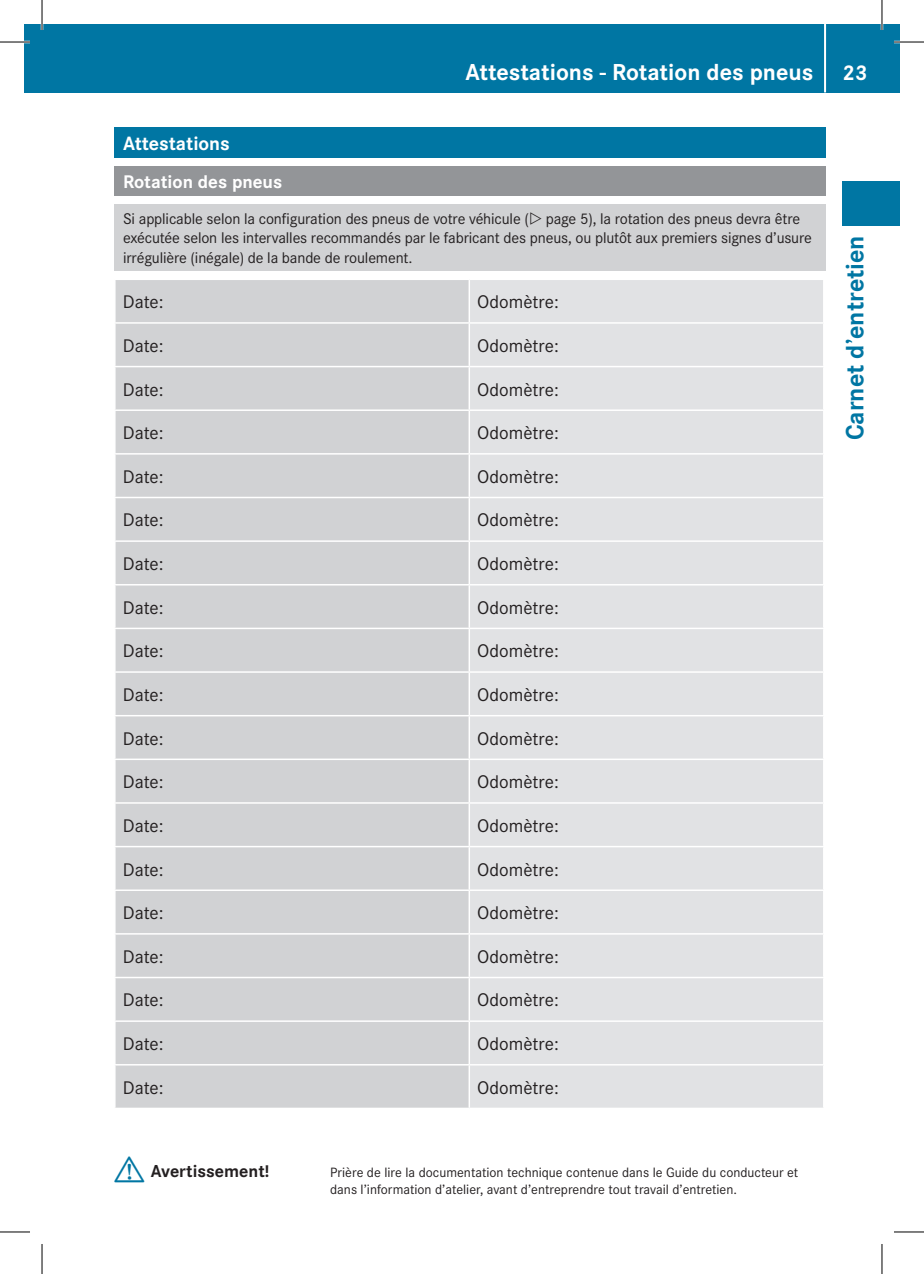
<style>
.page{position:relative;width:924px;height:1274px;background:#fff}
.page>*{position:absolute;margin:0;border:0;box-sizing:border-box;transform-origin:0 0}
.t1{font:700 26px "Corporate S";color:#0076a3}
.t2{font:700 24px "Corporate S";color:#fff}
.t3{font:700 22px "Corporate S";color:#fff}
.t4{font:700 20px "Corporate S";color:#fff}
.t5{font:19px "Corporate S";color:#231f20}
.t6{font:700 19px "Corporate S";color:#fff}
.t7{font:700 18px "Corporate S";color:#231f20}
.t8{font:16px/19.2px "Corporate S";letter-spacing:-.01em;color:#231f20}
.t9{font:14px/16.8px "Corporate S";color:#231f20}
.s1{font-family:"European Pi Three"}
</style>
<div class="page">
<div style="left:24px;top:24px;width:18px;height:68px;background:#0076a3"></div>
<div style="left:42px;top:24px;width:858px;height:68px;background:#0076a3"></div>
<hr style="left:824px;top:24px;width:2px;height:68px;background:#fff">
<div style="left:842px;top:182px;width:58px;height:44px;background:#0076a3"></div>
<div style="left:114px;top:128px;width:711px;height:30px;background:#0076a3"></div>
<div style="left:114px;top:166px;width:711px;height:30px;background:#939598"></div>
<div style="left:114px;top:204px;width:711px;height:66px;background:#d1d2d4"></div>
<div style="left:116px;top:280px;width:352px;height:827px;background:#d1d2d4"></div>
<div style="left:470px;top:280px;width:353px;height:827px;background:#e1e2e4"></div>
<hr style="left:114px;top:322px;width:355px;height:2px;background:#fff">
<hr style="left:469px;top:322px;width:355px;height:2px;background:#fff">
<hr style="left:114px;top:366px;width:355px;height:1px;background:#fff">
<hr style="left:469px;top:366px;width:355px;height:1px;background:#fff">
<hr style="left:114px;top:409px;width:355px;height:2px;background:#fff">
<hr style="left:469px;top:409px;width:355px;height:2px;background:#fff">
<hr style="left:114px;top:453px;width:355px;height:1px;background:#fff">
<hr style="left:469px;top:453px;width:355px;height:1px;background:#fff">
<hr style="left:114px;top:497px;width:355px;height:1px;background:#fff">
<hr style="left:469px;top:497px;width:355px;height:1px;background:#fff">
<hr style="left:114px;top:540px;width:355px;height:2px;background:#fff">
<hr style="left:469px;top:540px;width:355px;height:2px;background:#fff">
<hr style="left:114px;top:584px;width:355px;height:1px;background:#fff">
<hr style="left:469px;top:584px;width:355px;height:1px;background:#fff">
<hr style="left:114px;top:627px;width:355px;height:2px;background:#fff">
<hr style="left:469px;top:627px;width:355px;height:2px;background:#fff">
<hr style="left:114px;top:671px;width:355px;height:2px;background:#fff">
<hr style="left:469px;top:671px;width:355px;height:2px;background:#fff">
<hr style="left:114px;top:715px;width:355px;height:1px;background:#fff">
<hr style="left:469px;top:715px;width:355px;height:1px;background:#fff">
<hr style="left:114px;top:758px;width:355px;height:2px;background:#fff">
<hr style="left:469px;top:758px;width:355px;height:2px;background:#fff">
<hr style="left:114px;top:802px;width:355px;height:1px;background:#fff">
<hr style="left:469px;top:802px;width:355px;height:1px;background:#fff">
<hr style="left:114px;top:845px;width:355px;height:2px;background:#fff">
<hr style="left:469px;top:845px;width:355px;height:2px;background:#fff">
<hr style="left:114px;top:889px;width:355px;height:2px;background:#fff">
<hr style="left:469px;top:889px;width:355px;height:2px;background:#fff">
<hr style="left:114px;top:933px;width:355px;height:1px;background:#fff">
<hr style="left:469px;top:933px;width:355px;height:1px;background:#fff">
<hr style="left:114px;top:976px;width:355px;height:2px;background:#fff">
<hr style="left:469px;top:976px;width:355px;height:2px;background:#fff">
<hr style="left:114px;top:1020px;width:355px;height:1px;background:#fff">
<hr style="left:469px;top:1020px;width:355px;height:1px;background:#fff">
<hr style="left:114px;top:1064px;width:355px;height:1px;background:#fff">
<hr style="left:469px;top:1064px;width:355px;height:1px;background:#fff">
<hr style="left:0;top:41px;width:30px;height:2px;background:#fff">
<hr style="left:894px;top:41px;width:30px;height:2px;background:#fff">
<hr style="left:41px;top:0;width:2px;height:30px;background:#fff">
<hr style="left:880px;top:0;width:3px;height:30px;background:#fff">
<hr style="left:0;top:42px;width:30px;height:1px;background:#000">
<hr style="left:894px;top:42px;width:30px;height:1px;background:#000">
<hr style="left:0;top:1231px;width:30px;height:1px;background:#000">
<hr style="left:894px;top:1231px;width:30px;height:1px;background:#000">
<hr style="left:42px;top:0;width:1px;height:30px;background:#000">
<hr style="left:42px;top:1243px;width:1px;height:30px;background:#000">
<hr style="left:881px;top:0;width:1px;height:30px;background:#000">
<hr style="left:881px;top:1243px;width:1px;height:30px;background:#000">
<p class="t2" style="left:465px;top:58px;width:349px">Attestations - Rotation des pneus</p>
<p class="t4" style="left:123px;top:132px;width:108px">Attestations</p>
<p class="t6" style="left:123px;top:170px;width:161px">Rotation des pneus</p>
<p class="t8" style="left:123px;top:209px;width:690px">Si applicable selon la configuration des pneus de votre véhicule (<span class="s1">e</span> page 5), la rotation des pneus devra être exécutée selon les intervalles recommandés par le fabricant des pneus, ou plutôt aux premiers signes d’usure irrégulière (inégale) de la bande de roulement.</p>
<p class="t5" style="left:123px;top:291px;width:42px">Date:</p>
<p class="t5" style="left:477px;top:291px;width:83px">Odomètre:</p>
<p class="t5" style="left:123px;top:335px;width:42px">Date:</p>
<p class="t5" style="left:477px;top:335px;width:83px">Odomètre:</p>
<p class="t5" style="left:123px;top:378px;width:42px">Date:</p>
<p class="t5" style="left:477px;top:378px;width:83px">Odomètre:</p>
<p class="t5" style="left:123px;top:422px;width:42px">Date:</p>
<p class="t5" style="left:477px;top:422px;width:83px">Odomètre:</p>
<p class="t5" style="left:123px;top:465px;width:42px">Date:</p>
<p class="t5" style="left:477px;top:465px;width:83px">Odomètre:</p>
<p class="t5" style="left:123px;top:509px;width:42px">Date:</p>
<p class="t5" style="left:477px;top:509px;width:83px">Odomètre:</p>
<p class="t5" style="left:123px;top:553px;width:42px">Date:</p>
<p class="t5" style="left:477px;top:553px;width:83px">Odomètre:</p>
<p class="t5" style="left:123px;top:596px;width:42px">Date:</p>
<p class="t5" style="left:477px;top:596px;width:83px">Odomètre:</p>
<p class="t5" style="left:123px;top:640px;width:42px">Date:</p>
<p class="t5" style="left:477px;top:640px;width:83px">Odomètre:</p>
<p class="t5" style="left:123px;top:684px;width:42px">Date:</p>
<p class="t5" style="left:477px;top:684px;width:83px">Odomètre:</p>
<p class="t5" style="left:123px;top:727px;width:42px">Date:</p>
<p class="t5" style="left:477px;top:727px;width:83px">Odomètre:</p>
<p class="t5" style="left:123px;top:771px;width:42px">Date:</p>
<p class="t5" style="left:477px;top:771px;width:83px">Odomètre:</p>
<p class="t5" style="left:123px;top:814px;width:42px">Date:</p>
<p class="t5" style="left:477px;top:814px;width:83px">Odomètre:</p>
<p class="t5" style="left:123px;top:858px;width:42px">Date:</p>
<p class="t5" style="left:477px;top:858px;width:83px">Odomètre:</p>
<p class="t5" style="left:123px;top:902px;width:42px">Date:</p>
<p class="t5" style="left:477px;top:902px;width:83px">Odomètre:</p>
<p class="t5" style="left:123px;top:945px;width:42px">Date:</p>
<p class="t5" style="left:477px;top:945px;width:83px">Odomètre:</p>
<p class="t5" style="left:123px;top:989px;width:42px">Date:</p>
<p class="t5" style="left:477px;top:989px;width:83px">Odomètre:</p>
<p class="t5" style="left:123px;top:1033px;width:42px">Date:</p>
<p class="t5" style="left:477px;top:1033px;width:83px">Odomètre:</p>
<p class="t5" style="left:123px;top:1076px;width:42px">Date:</p>
<p class="t5" style="left:477px;top:1076px;width:83px">Odomètre:</p>
<p class="t7" style="left:151px;top:1160px;width:120px">Avertissement!</p>
<p class="t9" style="left:330px;top:1164px;width:469px">Prière de lire la documentation technique contenue dans le Guide du conducteur et dans l’information d’atelier, avant d’entreprendre tout travail d’entretien.</p>
<p class="t3" style="left:842px;top:60px;width:27px">23</p>
<h1 class="t1" style="left:839px;top:440px;width:206px;rotate:-90deg">Carnet d’entretien</h1>
</div>
